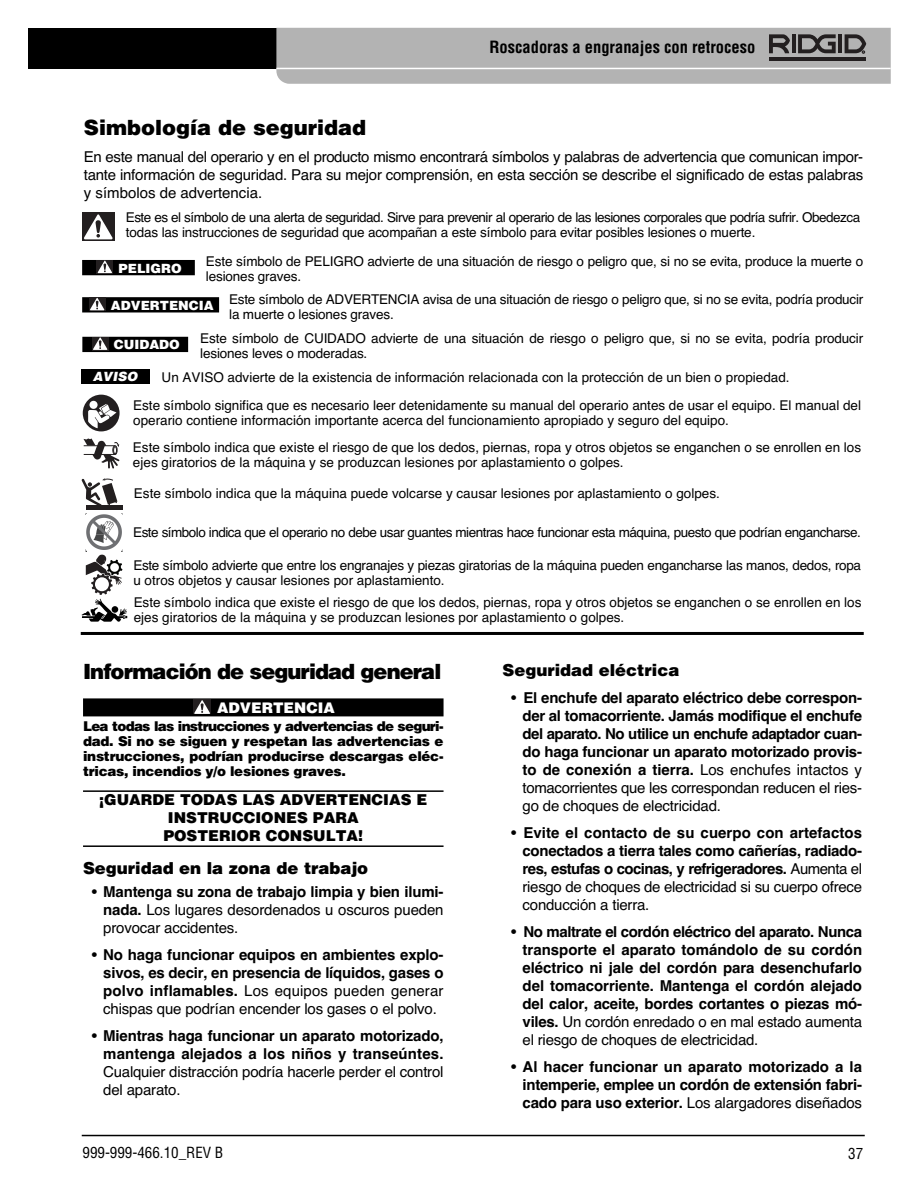
<style>
.page{position:relative;width:918px;height:1188px;background:#fff}
.page>*{position:absolute;margin:0;border:0;box-sizing:border-box;transform-origin:0 0}
.t1{font:900 21px "Helvetica LT Std";letter-spacing:-.045em;color:#000}
.t2{font:900 21px "Helvetica LT Std";color:#000}
.t3{font:900 16.5px "Helvetica LT Std";color:#000}
.t4{font:700 condensed 16.5px "Helvetica LT Std";color:#000}
.t5{font:700 15px/18px "Helvetica";letter-spacing:-.015em;color:#000;text-align:justify}
.t6{font:15px/18px "Helvetica";letter-spacing:-.01em;color:#000;text-align:justify}
.t7{font:900 15px/18px "Helvetica LT Std";color:#000;text-align:center}
.t8{font:condensed 15px "Helvetica LT Std";color:#000}
.t9{font:900 14.7px "Helvetica LT Std";color:#fff}
.t10{font:13.5px/15px "Helvetica";letter-spacing:-.005em;color:#000}
.t11{font:13.5px/15px "Helvetica";letter-spacing:-.04em;color:#000}
.t12{font:900 13.5px/15px "Helvetica LT Std";letter-spacing:-.02em;color:#000;text-align:justify}
.t13{font:900 12.75px "Helvetica LT Std";color:#fff}
.t14{font:italic 900 12.75px "Helvetica LT Std";color:#fff}
.s1{font-family:"Helvetica LT Std"}
.s2{font-weight:700}
.s3{font-family:"Helvetica LT Std";font-weight:400}
.s4{font-weight:400}
</style>
<div class="page">
<hr style="left:82px;top:1135px;width:783px;height:1px;background:#000">
<div style="left:28px;top:28px;width:427px;height:41px;background:#000"></div>
<svg style="left:276px;top:28px;width:615px;height:56px;background:#afafaf"></svg>
<div style="left:83px;top:698px;width:361px;height:18px;background:#000"></div>
<hr style="left:83px;top:790px;width:361px;height:2px;background:#000">
<hr style="left:83px;top:845px;width:361px;height:2px;background:#000">
<div style="left:193px;top:699px;width:18px;height:15px;background:#231f20"></div>
<svg style="left:194px;top:700px;width:16px;height:14px"></svg>
<svg style="left:83px;top:438px;width:36px;height:30px"></svg>
<hr style="left:86px;top:505px;width:36px;height:4px;background:#231f20">
<svg style="left:82px;top:478px;width:35px;height:27px"></svg>
<hr style="left:81px;top:632px;width:783px;height:3px;background:#000">
<svg style="left:83px;top:395px;width:37px;height:36px"></svg>
<svg style="left:114px;top:212px;width:1px;height:29px"></svg>
<svg style="left:82px;top:212px;width:32px;height:29px"></svg>
<svg style="left:84px;top:214px;width:29px;height:25px"></svg>
<div style="left:81px;top:370px;width:69px;height:14px;background:#000"></div>
<div style="left:82px;top:260px;width:113px;height:15px;background:#000"></div>
<div style="left:97px;top:260px;width:16px;height:13px;background:#231f20"></div>
<svg style="left:98px;top:261px;width:14px;height:12px"></svg>
<div style="left:82px;top:297px;width:137px;height:15px;background:#000"></div>
<svg style="left:89px;top:298px;width:16px;height:13px"></svg>
<svg style="left:90px;top:298px;width:14px;height:12px"></svg>
<div style="left:82px;top:337px;width:106px;height:15px;background:#000"></div>
<div style="left:92px;top:337px;width:16px;height:13px;background:#231f20"></div>
<svg style="left:93px;top:337px;width:15px;height:13px"></svg>
<svg style="left:82px;top:514px;width:45px;height:108px"></svg>
<p class="t4" style="left:490px;top:40px;width:267px">Roscadoras a engranajes con retroceso</p>
<h1 class="t2" style="left:84px;top:120px;width:284px">Simbología de seguridad</h1>
<p class="t6" style="left:84px;top:148px;width:781px">En este manual del operario y en el producto mismo encontrará símbolos y palabras de advertencia que comunican impor&shy;tante información de seguridad. Para su mejor comprensión, en esta sección se describe el significado de estas palabras y símbolos de advertencia.</p>
<p class="t11" style="left:126px;top:210px;width:736px">Este es el símbolo de una alerta de seguridad. Sirve para prevenir al operario de las lesiones corporales que podría sufrir. Obedezca todas las instrucciones de seguridad que acompañan a este símbolo para evitar posibles lesiones o muerte.</p>
<p class="t10" style="left:206px;top:254px;width:659px">Este símbolo de PELIGRO advierte de una situación de riesgo o peligro que, si no se evita, produce la muerte o lesiones graves.</p>
<p class="t10" style="left:229px;top:292px;width:636px">Este símbolo de ADVERTENCIA avisa de una situación de riesgo o peligro que, si no se evita, podría producir la muerte o lesiones graves.</p>
<p class="t10" style="left:200px;top:331px;width:665px">Este símbolo de CUIDADO advierte de una situación de riesgo o peligro que, si no se evita, podría producir lesiones leves o moderadas.</p>
<p class="t10" style="left:133px;top:363px;width:729px;line-height:28.3px;text-indent:28px">Un AVISO advierte de la existencia de información relacionada con la protección de un bien o propiedad.<br>Este símbolo significa que es necesario leer detenidamente su manual del operario antes de usar el equipo. El manual del</p>
<p class="t10" style="left:133px;top:407px;width:730px;line-height:26.4px">operario contiene información importante acerca del funcionamiento apropiado y seguro del equipo.<br>Este símbolo indica que existe el riesgo de que los dedos, piernas, ropa y otros objetos se enganchen o se enrollen en los</p>
<p class="t10" style="left:133px;top:454px;width:492px">ejes giratorios de la máquina y se produzcan lesiones por aplastamiento o golpes.</p>
<p class="t10" style="left:134px;top:486px;width:588px">Este símbolo indica que la máquina puede volcarse y causar lesiones por aplastamiento o golpes.</p>
<p class="t11" style="left:133px;top:525px;width:729px">Este símbolo indica que el operario no debe usar guantes mientras hace funcionar esta máquina, puesto que podrían engancharse.</p>
<p class="t13" style="left:119px;top:263px;width:65px">PELIGRO</p>
<p class="t13" style="left:111px;top:301px;width:104px">ADVERTENCIA</p>
<p class="t13" style="left:114px;top:340px;width:67px">CUIDADO</p>
<p class="t14" style="left:93px;top:371px;width:46px">AVISO</p>
<p class="t10" style="left:133px;top:558px;width:729px">Este símbolo advierte que entre los engranajes y piezas giratorias de la máquina pueden engancharse las manos, dedos, ropa u otros objetos y causar lesiones por aplastamiento.</p>
<p class="t10" style="left:134px;top:594px;width:729px">Este símbolo indica que existe el riesgo de que los dedos, piernas, ropa y otros objetos se enganchen o se enrollen en los ejes giratorios de la máquina y se produzcan lesiones por aplastamiento o golpes.</p>
<h1 class="t1" style="left:83px;top:664px;width:360px">Información de seguridad general</h1>
<p class="t9" style="left:217px;top:702px;width:119px">ADVERTENCIA</p>
<p class="t12" style="left:83px;top:720px;width:362px">Lea todas las instrucciones y advertencias de seguri&shy;dad. Si no se siguen y respetan las advertencias e instrucciones, podrían producirse descargas eléc&shy;tricas, incendios y/o lesiones graves.</p>
<p class="t7" style="left:99px;top:792px;width:330px">¡GUARDE TODAS LAS ADVERTENCIAS E<br>INSTRUCCIONES PARA<br>POSTERIOR CONSULTA!</p>
<p class="t3" style="left:83px;top:862px;width:287px">Seguridad en la zona de trabajo</p>
<p class="t6" style="left:103px;top:883px;width:342px;text-indent:-11px"><span class="s1">•</span> <span class="s2">Mantenga su zona de trabajo limpia y bien ilumi&shy;nada.</span> Los lugares desordenados u oscuros pueden provocar accidentes.</p>
<p class="t5" style="left:103px;top:946px;width:342px;text-indent:-11px"><span class="s3">•</span> No haga funcionar equipos en ambientes explo&shy;sivos, es decir, en presencia de líquidos, gases o polvo inflamables. <span class="s4">Los equipos pueden generar chispas que podrían encender los gases o el polvo.</span></p>
<p class="t5" style="left:92px;top:1027px;width:353px;text-align:right"><span class="s3">•</span> Mientras haga funcionar un aparato motorizado, mantenga alejados a los niños y transeúntes.</p>
<p class="t6" style="left:103px;top:1063px;width:342px">Cualquier distracción podría hacerle perder el control del aparato.</p>
<p class="t8" style="left:82px;top:1147px;width:142px">999-999-466.10_REV B</p>
<p class="t3" style="left:503px;top:664px;width:178px">Seguridad eléctrica</p>
<p class="t5" style="left:523px;top:689px;width:341px;text-indent:-11px"><span class="s3">•</span> El enchufe del aparato eléctrico debe correspon&shy;der al tomacorriente. Jamás modifique el enchufe del aparato. No utilice un enchufe adaptador cuan&shy;do haga funcionar un aparato motorizado provis&shy;to de conexión a tierra. <span class="s4">Los enchufes intactos y tomacorrientes que les correspondan reducen el ries&shy;go de choques de electricidad.</span></p>
<p class="t5" style="left:523px;top:824px;width:341px;text-indent:-11px"><span class="s3">•</span> Evite el contacto de su cuerpo con artefactos conectados a tierra tales como cañerías, radiado - res, estufas o cocinas, y refrigeradores. <span class="s4">Aumen ta el riesgo de choques de electricidad si su cuerpo ofrece conducción a tierra.</span></p>
<p class="t5" style="left:523px;top:923px;width:341px;text-indent:-11px"><span class="s3">•</span> No maltrate el cordón eléctrico del aparato. Nunca transporte el aparato tomándolo de su cordón eléctrico ni jale del cordón para desenchufarlo del tomacorriente. Mantenga el cordón alejado del calor, aceite, bordes cortantes o piezas mó - viles. <span class="s4">Un cordón enredado o en mal estado aumen ta el riesgo de choques de electricidad.</span></p>
<p class="t5" style="left:523px;top:1058px;width:341px;text-indent:-11px"><span class="s3">•</span> Al hacer funcionar un aparato motorizado a la intemperie, emplee un cordón de extensión fabri&shy;cado para uso exterior. <span class="s4">Los alargadores diseñados</span></p>
<p class="t8" style="left:848px;top:1147px;width:16px">37</p>
</div>
